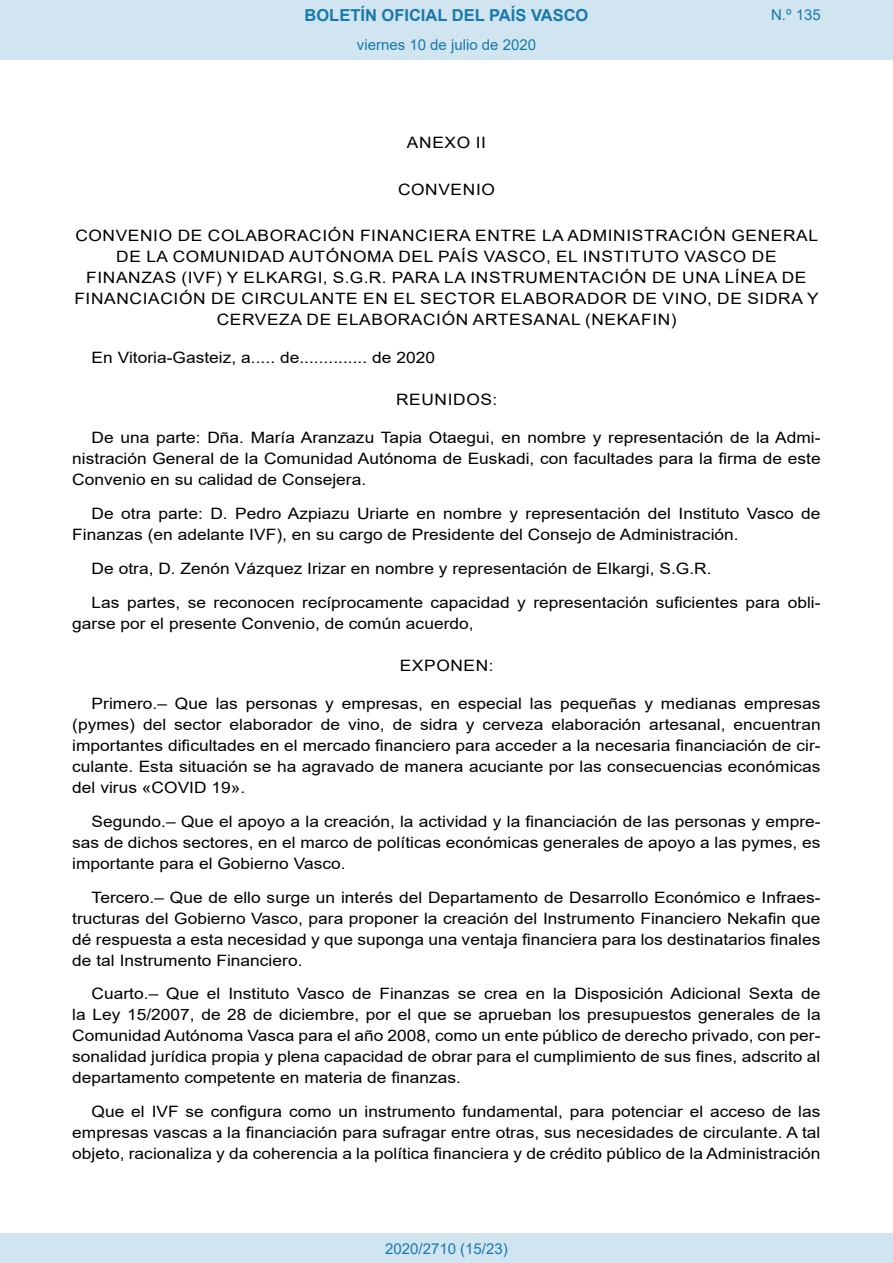
<style>
.page{position:relative;width:893px;height:1263px;background:#fff}
.page>*{position:absolute;margin:0;border:0;box-sizing:border-box;transform-origin:0 0}
.t1{font:700 16.5px "Arial";color:#1879ad}
.BOPVDetalle{font:15.6px/21px "Arial";color:#000;text-align:justify;scale:1.11 1}
.BOPVClave{font:15.6px/21px "Arial";letter-spacing:.035em;color:#000;text-align:center;scale:1.11 1}
.Paginacion_Centro{font:15px "Arial";color:#1879ad}
</style>
<div class="page">
<div style="left:0;top:0;width:893px;height:60px;background:#d0e5f0"></div>
<div style="left:0;top:1233px;width:893px;height:30px;background:#d0e5f0"></div>
<p class="t1" style="left:305px;top:3px;width:285px">BOLETÍN OFICIAL DEL PAÍS VASCO</p>
<p class="Paginacion_Centro" style="left:357px;top:35px;width:181px">viernes 10 de julio de 2020</p>
<p class="Paginacion_Centro" style="left:771px;top:5px;width:51px">N.º 135</p>
<p class="BOPVClave" style="left:407px;top:132px;width:73px">ANEXO II</p>
<p class="BOPVClave" style="left:398px;top:179px;width:89px">CONVENIO</p>
<p class="BOPVClave" style="left:74px;top:225px;width:672px">CONVENIO DE COLABORACIÓN FINANCIERA ENTRE LA ADMINISTRACIÓN GENERAL DE LA COMUNIDAD AUTÓNOMA DEL PAÍS VASCO, EL INSTITUTO VASCO DE FINANZAS (IVF) Y ELKARGI, S.G.R. PARA LA INSTRUMENTACIÓN DE UNA LÍNEA DE FINANCIACIÓN DE CIRCULANTE EN EL SECTOR ELABORADOR DE VINO, DE SIDRA Y CERVEZA DE ELABORACIÓN ARTESANAL (NEKAFIN)</p>
<p class="BOPVDetalle" style="left:92px;top:347px;width:311px">En Vitoria-Gasteiz, a..... de.............. de 2020</p>
<p class="BOPVClave" style="left:396px;top:389px;width:93px">REUNIDOS:</p>
<p class="BOPVDetalle" style="left:72px;top:427px;width:676px;text-indent:19px">De una parte: Dña. María Aranzazu Tapia Otaegui, en nombre y representación de la Admi&shy;nistración General de la Comunidad Autónoma de Euskadi, con facultades para la firma de este Convenio en su calidad de Consejera.</p>
<p class="BOPVDetalle" style="left:72px;top:503px;width:676px;text-indent:19px">De otra parte: D. Pedro Azpiazu Uriarte en nombre y representación del Instituto Vasco de<br>Finanzas (en adelante IVF), en su cargo de Presidente del Consejo de Administración.</p>
<p class="BOPVDetalle" style="left:92px;top:558px;width:560px">De otra, D. Zenón Vázquez Irizar en nombre y representación de Elkargi, S.G.R.</p>
<p class="BOPVDetalle" style="left:72px;top:592px;width:676px;text-indent:19px">Las partes, se reconocen recíprocamente capacidad y representación suficientes para obli&shy;garse por el presente Convenio, de común acuerdo,</p>
<p class="BOPVClave" style="left:400px;top:655px;width:86px">EXPONEN:</p>
<p class="BOPVDetalle" style="left:72px;top:693px;width:676px;text-indent:19px">Primero.– Que las personas y empresas, en especial las pequeñas y medianas empresas (pymes) del sector elaborador de vino, de sidra y cerveza elaboración artesanal, encuentran importantes dificultades en el mercado financiero para acceder a la necesaria financiación de cir&shy;culante. Esta situación se ha agravado de manera acuciante por las consecuencias económicas del virus «COVID 19».</p>
<p class="BOPVDetalle" style="left:72px;top:811px;width:676px;text-indent:19px">Segundo.– Que el apoyo a la creación, la actividad y la financiación de las personas y empre&shy;sas de dichos sectores, en el marco de políticas económicas generales de apoyo a las pymes, es importante para el Gobierno Vasco.</p>
<p class="BOPVDetalle" style="left:72px;top:886px;width:676px;text-indent:19px">Tercero.– Que de ello surge un interés del Departamento de Desarrollo Económico e Infraes&shy;tructuras del Gobierno Vasco, para proponer la creación del Instrumento Financiero Nekafin que dé respuesta a esta necesidad y que suponga una ventaja financiera para los destinatarios finales de tal Instrumento Financiero.</p>
<p class="BOPVDetalle" style="left:72px;top:983px;width:676px;text-indent:19px">Cuarto.– Que el Instituto Vasco de Finanzas se crea en la Disposición Adicional Sexta de la Ley 15/2007, de 28 de diciembre, por el que se aprueban los presupuestos generales de la Comunidad Autónoma Vasca para el año 2008, como un ente público de derecho privado, con per&shy;sonalidad jurídica propia y plena capacidad de obrar para el cumplimiento de sus fines, adscrito al departamento competente en materia de finanzas.</p>
<p class="BOPVDetalle" style="left:72px;top:1101px;width:676px;text-indent:19px">Que el IVF se configura como un instrumento fundamental, para potenciar el acceso de las empresas vascas a la financiación para sufragar entre otras, sus necesidades de circulante. A tal objeto, racionaliza y da coherencia a la política financiera y de crédito público de la Administración</p>
<p class="Paginacion_Centro" style="left:385px;top:1238px;width:124px">2020/2710 (15/23)</p>
</div>
